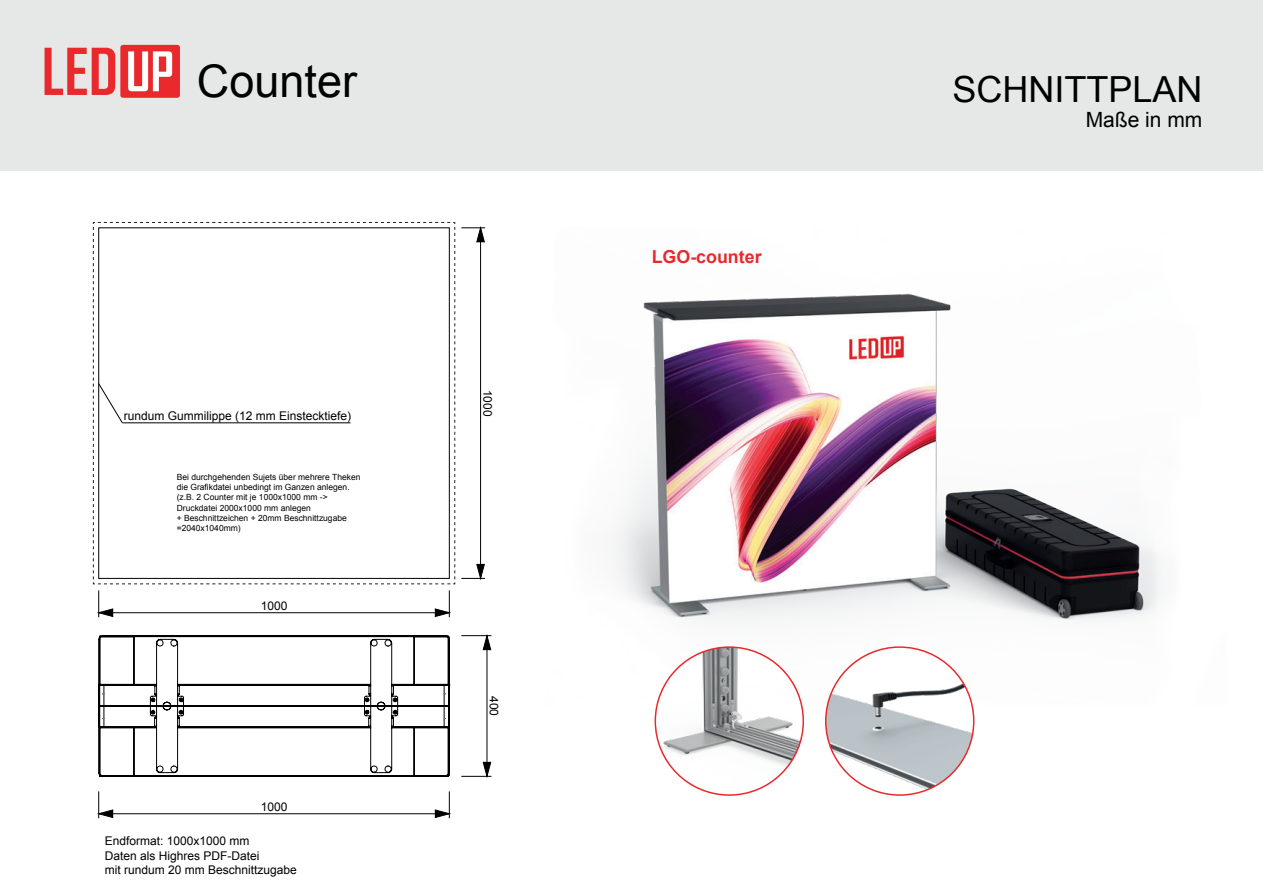
<style>
.page{position:relative;width:1263px;height:893px;background:#fff}
.page>*{position:absolute;margin:0;border:0;box-sizing:border-box;transform-origin:0 0}
.t1{font:45px "Arial";color:#000001}
.t2{font:36px "Arial";color:#000001}
.t3{font:21px "Arial";color:#000001}
.t4{font:700 17.85px "Arial";color:#e9292c}
.t5{font:12px/14.4px "Arial";color:#000001}
.t6{font:8.55px/10.2px "Arial";color:#000001}
.s1{font-style:inherit}
</style>
<div class="page">
<div style="left:0;top:0;width:1263px;height:170px;background:#e5e8e6"></div>
<svg style="left:98px;top:635px;width:352px;height:142px"></svg>
<svg style="left:461px;top:227px;width:24px;height:16px"></svg>
<svg style="left:461px;top:563px;width:24px;height:16px"></svg>
<hr style="left:480px;top:228px;width:1px;height:350px;background:#000001">
<svg style="left:98px;top:590px;width:16px;height:27px"></svg>
<svg style="left:434px;top:590px;width:16px;height:27px"></svg>
<hr style="left:99px;top:612px;width:350px;height:1px;background:#000001">
<svg style="left:98px;top:791px;width:16px;height:27px"></svg>
<svg style="left:434px;top:791px;width:16px;height:27px"></svg>
<hr style="left:99px;top:813px;width:350px;height:1px;background:#000001">
<hr style="left:461px;top:635px;width:30px;height:1px;background:#000001">
<hr style="left:461px;top:776px;width:30px;height:1px;background:#000001">
<svg style="left:482px;top:635px;width:10px;height:16px"></svg>
<svg style="left:482px;top:761px;width:10px;height:16px"></svg>
<hr style="left:487px;top:636px;width:1px;height:140px;background:#000001">
<img style="left:613px;top:293px;width:548px;height:413px">
<div style="left:120px;top:45px;width:60px;height:53px;background:#e9292c;border-radius:3px"></div>
<svg style="left:128px;top:51px;width:44px;height:40px"></svg>
<svg style="left:45px;top:48px;width:70px;height:47px"></svg>
<img style="left:655px;top:647px;width:148px;height:148px;border-radius:74px">
<img style="left:826px;top:647px;width:148px;height:148px;border-radius:74px">
<svg style="left:93px;top:222px;width:362px;height:363px"></svg>
<h1 class="t1" style="left:197px;top:52px;width:162px">Counter</h1>
<h3 class="t5" style="left:124px;top:409px;width:229px">rundum Gummilippe (12 mm Einstecktiefe)</h3>
<p class="t6" style="left:177px;top:472px;width:185px">Bei durchgehenden Sujets über mehrere <span class="s1">Theken </span>die Grafikdatei unbedingt im Ganzen anlegen. (z.B. 2 <span class="s1">Counter</span> mit je 1000x<span class="s1">1</span>000 mm -&gt; Druckdatei <span class="s1">2</span>000x<span class="s1">10</span>00 mm anlegen<br>+ Beschnittzeichen + 20mm Beschnittzugabe =<span class="s1">2040x1040</span>mm)</p>
<h3 class="t5" style="left:261px;top:598px;width:28px">1000</h3>
<h3 class="t5" style="left:261px;top:799px;width:28px">1000</h3>
<h3 class="t5" style="left:105px;top:834px;width:194px">Endformat: 1000x1000 mm<br>Daten als Highres PDF-Datei<br>mit rundum 20 mm Beschnittzugabe</h3>
<h3 class="t5" style="left:495px;top:390px;width:28px;rotate:90deg">1000</h3>
<h3 class="t5" style="left:501px;top:696px;width:22px;rotate:90deg">400</h3>
<h3 class="t4" style="left:652px;top:244px;width:111px">LGO-counter</h3>
<h2 class="t2" style="left:952px;top:65px;width:252px">SCHNITTPLAN</h2>
<h3 class="t3" style="left:1086px;top:106px;width:118px">Maße in mm</h3>
</div>
